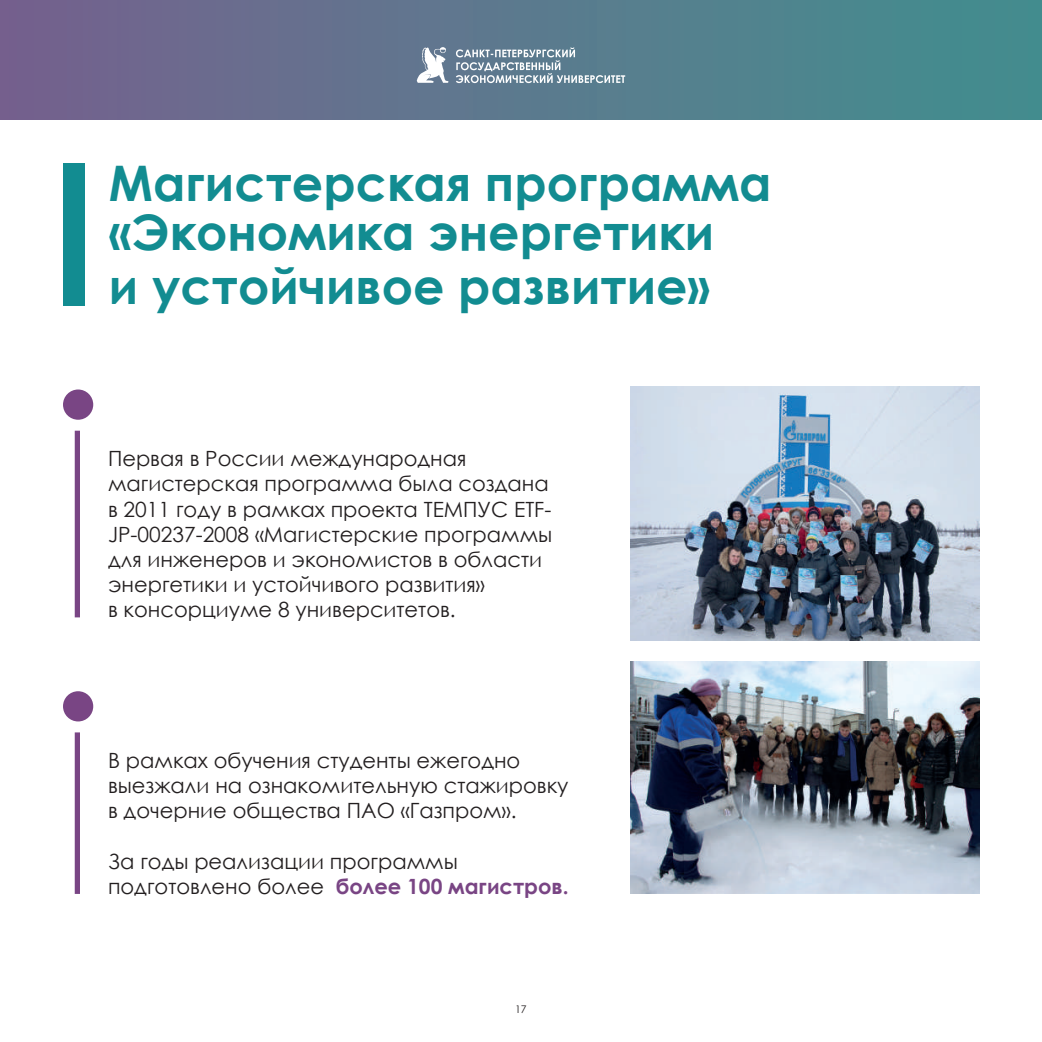
<style>
.page{position:relative;width:1042px;height:1042px;background:#fff}
.page>*{position:absolute;margin:0;border:0;box-sizing:border-box;transform-origin:0 0}
.t1{font:700 49px/49px "Century Gothic";color:#128c91}
.t2{font:21px/25.2px "Century Gothic";color:#231f20}
.t3{font:10.5px "Century Gothic";color:#231f20}
.s1{font-weight:700;color:#794584}
</style>
<div class="page">
<div style="left:0;top:0;width:1042px;height:119px;background:linear-gradient(to right,#76628e,#428f8e)"></div>
<svg style="left:456px;top:48px;width:169px;height:35px;background:#8099a8"></svg>
<svg style="left:417px;top:47px;width:32px;height:36px"></svg>
<hr style="left:0;top:0;width:1px;height:119px;background:#755f8d">
<div style="left:63px;top:164px;width:22px;height:142px;background:#128c91"></div>
<div style="left:63px;top:389px;width:30px;height:31px;background:#794584;border-radius:50%"></div>
<div style="left:63px;top:691px;width:30px;height:30px;background:#794584;border-radius:50%"></div>
<div style="left:75px;top:431px;width:5px;height:186px;background:#794584"></div>
<div style="left:75px;top:732px;width:5px;height:162px;background:#794584"></div>
<img style="left:630px;top:661px;width:349px;height:233px">
<img style="left:630px;top:387px;width:349px;height:253px">
<h1 class="t1" style="left:109px;top:156px;width:664px">Магистерская программа «Экономика энергетики</h1>
<h1 class="t1" style="left:109px;top:259px;width:603px">и устойчивое развитие»</h1>
<p class="t2" style="left:108px;top:446px;width:446px">Первая в России международная магистерская программа была создана в 2011 году в рамках проекта ТЕМПУС ETF-JP-00237-2008 «Магистерские программы для инженеров и экономистов в области энергетики и устойчивого развития»<br>в консорциуме 8 университетов.</p>
<p class="t2" style="left:108px;top:747px;width:462px">В рамках обучения студенты ежегодно выезжали на ознакомительную стажировку в дочерние общества ПАО «Газпром».</p>
<p class="t2" style="left:108px;top:848px;width:462px">За годы реализации программы подготовлено более <span class="s1">более 100 магистров.</span></p>
<p class="t3" style="left:515px;top:1002px;width:13px">17</p>
</div>
